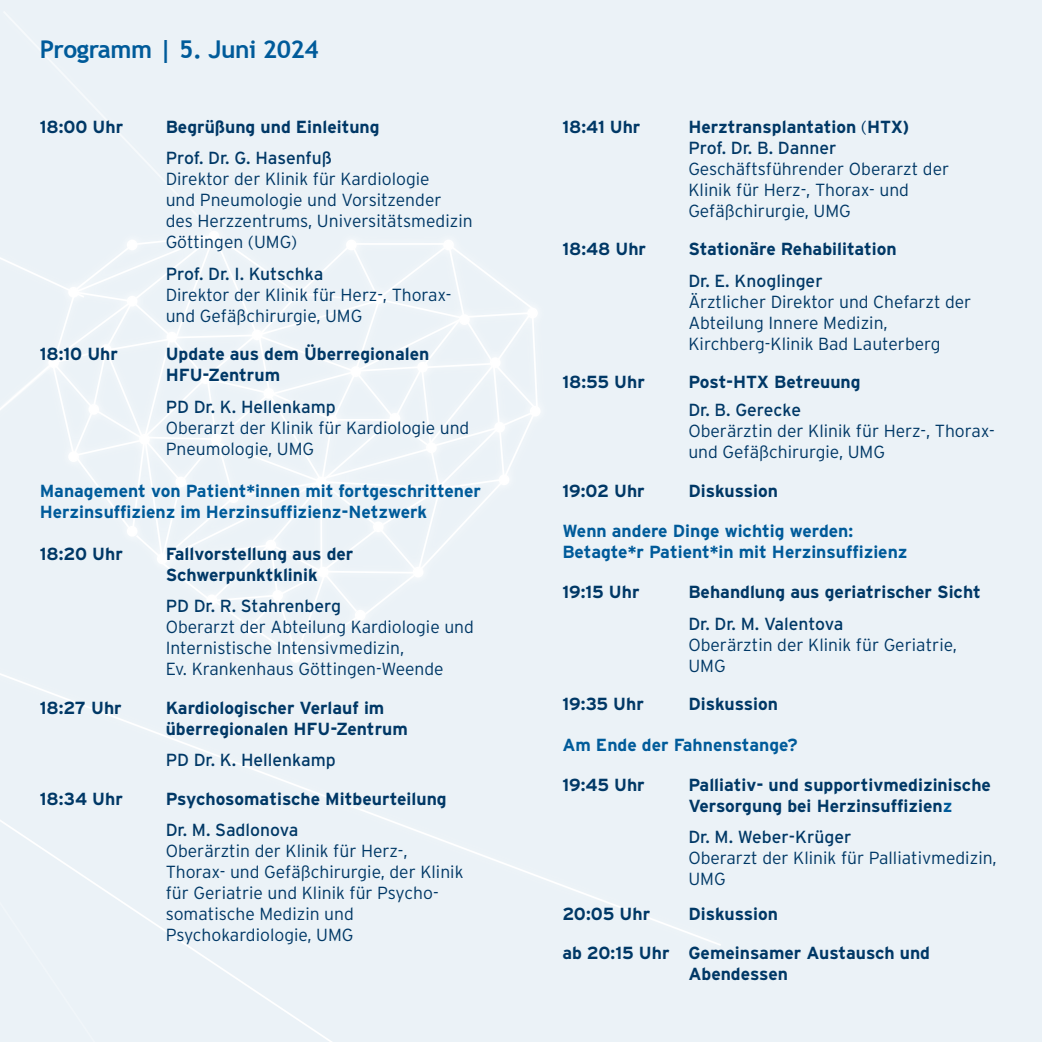
<style>
.page{position:relative;width:1042px;height:1042px;background:#ebf2f7}
.page>*{position:absolute;margin:0;border:0;box-sizing:border-box;transform-origin:0 0}
.t1{font:700 24.5px "Trebuchet MS";letter-spacing:-.02em;color:#005b9a}
.t2{font:300 17.5px/21px "Interstate";color:#003866}
.t3{font:700 17.5px/21px "Interstate";color:#003866}
.t4{font:700 17.5px/21px "Interstate";color:#005b9a}
.t5{font:17.5px "Interstate";color:#003866}
.s1{font-weight:300}
.s2{font-weight:400}
.s3{color:#005b9a}
</style>
<div class="page">
<svg style="left:0;top:54px;width:540px;height:810px"></svg>
<h1 class="t1" style="left:40px;top:34px;width:281px">Programm | 5. Juni 2024</h1>
<p class="t3" style="left:40px;top:116px;width:85px">18:00 Uhr</p>
<p class="t3" style="left:166px;top:116px;width:215px">Begrüßung und Einleitung</p>
<p class="t5" style="left:166px;top:148px;width:168px">Prof. Dr. G. Hasenfuß</p>
<p class="t2" style="left:166px;top:168px;width:308px">Direktor der Klinik für Kardiologie<br>und Pneumologie und Vorsitzender des Herzzentrums, Universitätsmedizin<br>Göttingen (UMG)</p>
<p class="t5" style="left:166px;top:264px;width:159px">Prof. Dr. I. Kutschka</p>
<p class="t2" style="left:166px;top:284px;width:287px">Direktor der Klinik für Herz-, Thorax&shy;und Gefäßchirurgie, UMG</p>
<p class="t3" style="left:40px;top:343px;width:80px">18:10 Uhr</p>
<p class="t3" style="left:166px;top:343px;width:265px">Update aus dem Überregionalen<br>HFU-Zentrum</p>
<p class="t5" style="left:166px;top:397px;width:172px">PD Dr. K. Hellenkamp</p>
<p class="t2" style="left:166px;top:417px;width:305px">Oberarzt der Klinik für Kardiologie und<br>Pneumologie, UMG</p>
<p class="t4" style="left:40px;top:480px;width:443px">Management von Patient*innen mit fortgeschrittener<br>Herzinsuffizienz im Herzinsuffizienz-Netzwerk</p>
<p class="t3" style="left:40px;top:543px;width:85px">18:20 Uhr</p>
<p class="t3" style="left:166px;top:543px;width:189px">Fallvorstellung aus der<br>Schwerpunktklinik</p>
<p class="t5" style="left:166px;top:596px;width:177px">PD Dr. R. Stahrenberg</p>
<p class="t2" style="left:166px;top:616px;width:310px">Oberarzt der Abteilung Kardiologie und<br>Internistische Intensivmedizin,<br>Ev. Krankenhaus Göttingen-Weende</p>
<p class="t3" style="left:40px;top:697px;width:84px">18:27 Uhr</p>
<p class="t3" style="left:166px;top:697px;width:244px">Kardiologischer Verlauf im überregionalen HFU-Zentrum</p>
<p class="t5" style="left:166px;top:750px;width:172px">PD Dr. K. Hellenkamp</p>
<p class="t3" style="left:40px;top:788px;width:85px">18:34 Uhr</p>
<p class="t3" style="left:166px;top:788px;width:282px">Psychosomatische Mitbeurteilung</p>
<p class="t5" style="left:166px;top:820px;width:134px">Dr. M. Sadlonova</p>
<p class="t2" style="left:166px;top:840px;width:299px">Oberärztin der Klinik für Herz-,<br>Thorax- und Gefäßchirurgie, der Klinik für Geriatrie und Klinik für Psycho&shy;somatische Medizin und<br>Psychokardiologie, UMG</p>
<p class="t3" style="left:562px;top:116px;width:80px">18:41 Uhr</p>
<p class="t3" style="left:688px;top:116px;width:222px">Herztransplantation <span class="s1">(</span>HTX)<br><span class="s2">Prof. Dr. B. Danner</span></p>
<p class="t2" style="left:688px;top:158px;width:262px">Geschäftsführender Oberarzt der<br>Klinik für Herz-, Thorax- und<br>Gefäßchirurgie, UMG</p>
<p class="t3" style="left:562px;top:238px;width:85px">18:48 Uhr</p>
<p class="t3" style="left:688px;top:238px;width:210px">Stationäre Rehabilitation</p>
<p class="t5" style="left:688px;top:271px;width:136px">Dr. E. Knoglinger</p>
<p class="t2" style="left:688px;top:291px;width:285px">Ärztlicher Direktor und Chefarzt der<br>Abteilung Innere Medizin,<br>Kirchberg-Klinik Bad Lauterberg</p>
<p class="t3" style="left:562px;top:371px;width:84px">18:55 Uhr</p>
<p class="t3" style="left:688px;top:371px;width:174px">Post-HTX Betreuung</p>
<p class="t5" style="left:688px;top:400px;width:114px">Dr. B. Gerecke</p>
<p class="t2" style="left:688px;top:420px;width:308px">Oberärztin der Klinik für Herz-, Thorax&shy;und Gefäßchirurgie, UMG</p>
<p class="t3" style="left:562px;top:480px;width:84px">19:02 Uhr</p>
<p class="t3" style="left:688px;top:480px;width:91px">Diskussion</p>
<p class="t4" style="left:562px;top:520px;width:347px">Wenn andere Dinge wichtig werden:<br>Betagte*r Patient*in mit Herzinsuffizienz</p>
<p class="t3" style="left:562px;top:581px;width:79px">19:15 Uhr</p>
<p class="t3" style="left:688px;top:581px;width:294px">Behandlung aus geriatrischer Sicht</p>
<p class="t5" style="left:688px;top:614px;width:156px">Dr. Dr. M. Valentova</p>
<p class="t2" style="left:688px;top:634px;width:270px">Oberärztin der Klinik für Geriatrie,<br>UMG</p>
<p class="t3" style="left:562px;top:693px;width:83px">19:35 Uhr</p>
<p class="t3" style="left:688px;top:693px;width:91px">Diskussion</p>
<p class="t4" style="left:562px;top:734px;width:237px">Am Ende der Fahnenstange?</p>
<p class="t3" style="left:562px;top:774px;width:84px">19:45 Uhr</p>
<p class="t3" style="left:688px;top:774px;width:304px">Palliativ- und supportivmedizinische<br>Versorgung bei Herzinsuffizien<span class="s3">z</span></p>
<p class="t5" style="left:688px;top:827px;width:165px">Dr. M. Weber-Krüger</p>
<p class="t2" style="left:688px;top:847px;width:310px">Oberarzt der Klinik für Palliativmedizin,<br>UMG</p>
<p class="t3" style="left:562px;top:903px;width:89px">20:05 Uhr</p>
<p class="t3" style="left:688px;top:903px;width:91px">Diskussion</p>
<p class="t3" style="left:688px;top:942px;width:243px;text-indent:-126px">ab 20:15 Uhr Gemeinsamer Austausch und<br>Abendessen</p>
</div>
